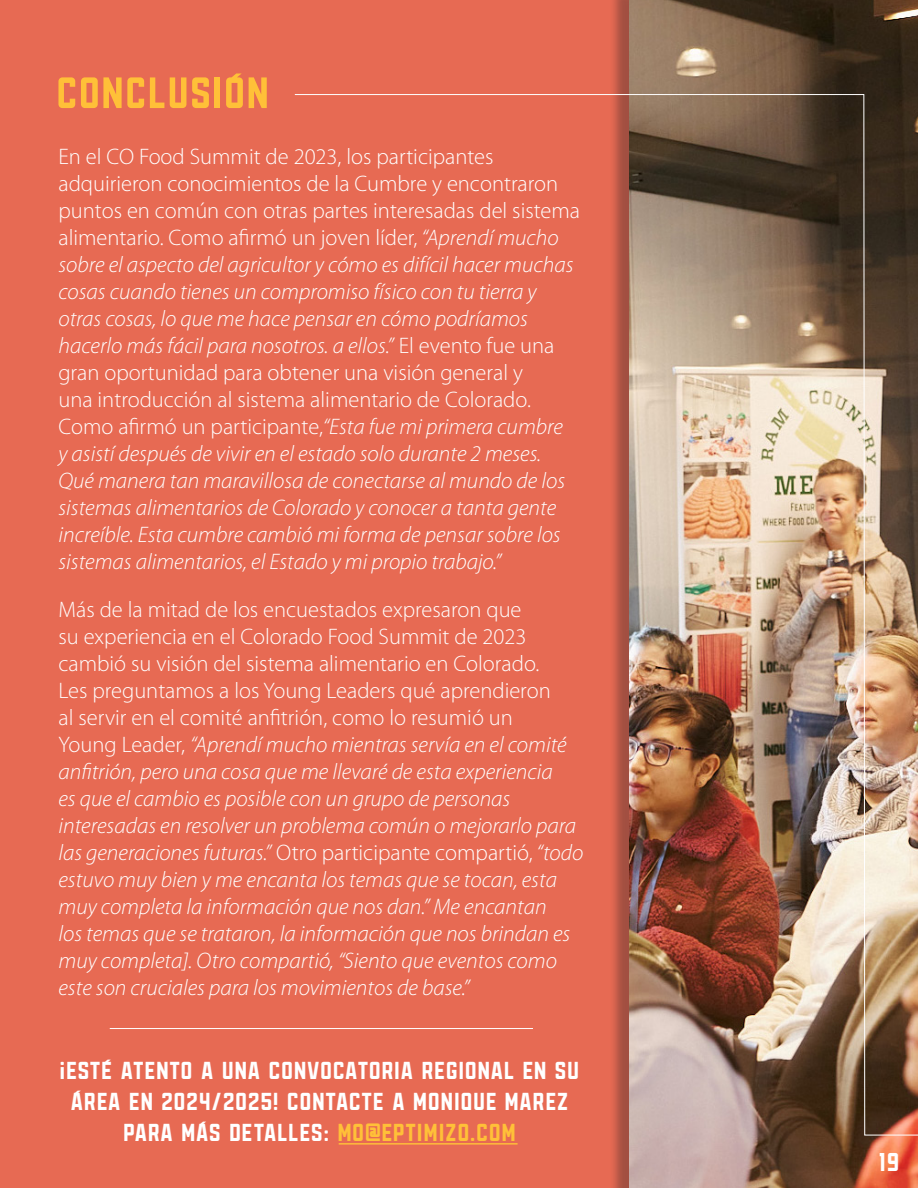
<style>
.page{position:relative;width:918px;height:1188px;background:#fff}
.page>*{position:absolute;margin:0;border:0;box-sizing:border-box;transform-origin:0 0}
.t1{font:51px "Sanhurst Wide";color:#ffc038}
.t2{font:30px "Sanhurst Wide";color:#fff}
.t3{font:28.65px/30.8px "Sanhurst Wide";color:#fff;text-align:center}
.t4{font:italic 300 22.5px/27px "Myriad Pro";color:#fff}
.s1{font-style:normal}
.s2{color:#ffc038}
</style>
<div class="page">
<div style="left:0;top:0;width:669px;height:1188px;background:#e76a53"></div>
<hr style="left:339px;top:1143px;width:179px;height:2px;background:#ffc038">
<img style="left:630px;top:0;width:288px;height:1188px">
<img style="left:294px;top:94px;width:624px;height:1042px">
<hr style="left:110px;top:1028px;width:423px;height:1px;background:#fff">
<p class="t1" style="left:58px;top:66px;width:216px">CONCLUSIÓN</p>
<p class="t4" style="left:58px;top:144px;width:523px"><span class="s1">En el CO Food Summit de 2023, los participantes adquirieron conocimientos de la Cumbre y encontraron puntos en común con otras partes interesadas del sistema alimentario. Como afirmó un joven líder,</span> “Aprendí mucho sobre el aspecto del agricultor y cómo es difícil hacer muchas cosas cuando tienes un compromiso físico con tu tierra y otras cosas, lo que me hace pensar en cómo podríamos hacerlo más fácil para nosotros. a ellos.” <span class="s1">El evento fue una gran oportunidad para obtener una visión general y<br>una introducción al sistema alimentario de Colorado.<br>Como afirmó un participante,</span>“Esta fue mi primera cumbre<br>y asistí después de vivir en el estado solo durante 2 meses.<br>Qué manera tan maravillosa de conectarse al mundo de los sistemas alimentarios de Colorado y conocer a tanta gente increíble. Esta cumbre cambió mi forma de pensar sobre los sistemas alimentarios, el Estado y mi propio trabajo.”</p>
<p class="t4" style="left:58px;top:596px;width:526px"><span class="s1">Más de la mitad de los encuestados expresaron que<br>su experiencia en el Colorado Food Summit de 2023 cambió su visión del sistema alimentario en Colorado.<br>Les preguntamos a los Young Leaders qué aprendieron<br>al servir en el comité anfitrión, como lo resumió un<br>Young Leader,</span> “Aprendí mucho mientras servía en el comité anfitrión, pero una cosa que me llevaré de esta experiencia<br>es que el cambio es posible con un grupo de personas interesadas en resolver un problema común o mejorarlo para las generaciones futuras.” <span class="s1">Otro participante compartió,</span> “todo estuvo muy bien y me encanta los temas que se tocan, esta muy completa la información que nos dan.” Me encantan<br>los temas que se trataron, la información que nos brindan es muy completa]. Otro compartió, “Siento que eventos como este son cruciales para los movimientos de base.”</p>
<p class="t3" style="left:61px;top:1055px;width:522px">¡ESTÉ ATENTO A UNA CONVOCATORIA REGIONAL EN SU<br>ÁREA EN 2024/2025! CONTACTE A MONIQUE MAREZ<br>PARA MÁS DETALLES: <span class="s2">MO@EPTIMIZO.COM</span></p>
<p class="t2" style="left:880px;top:1146px;width:23px">19</p>
</div>
